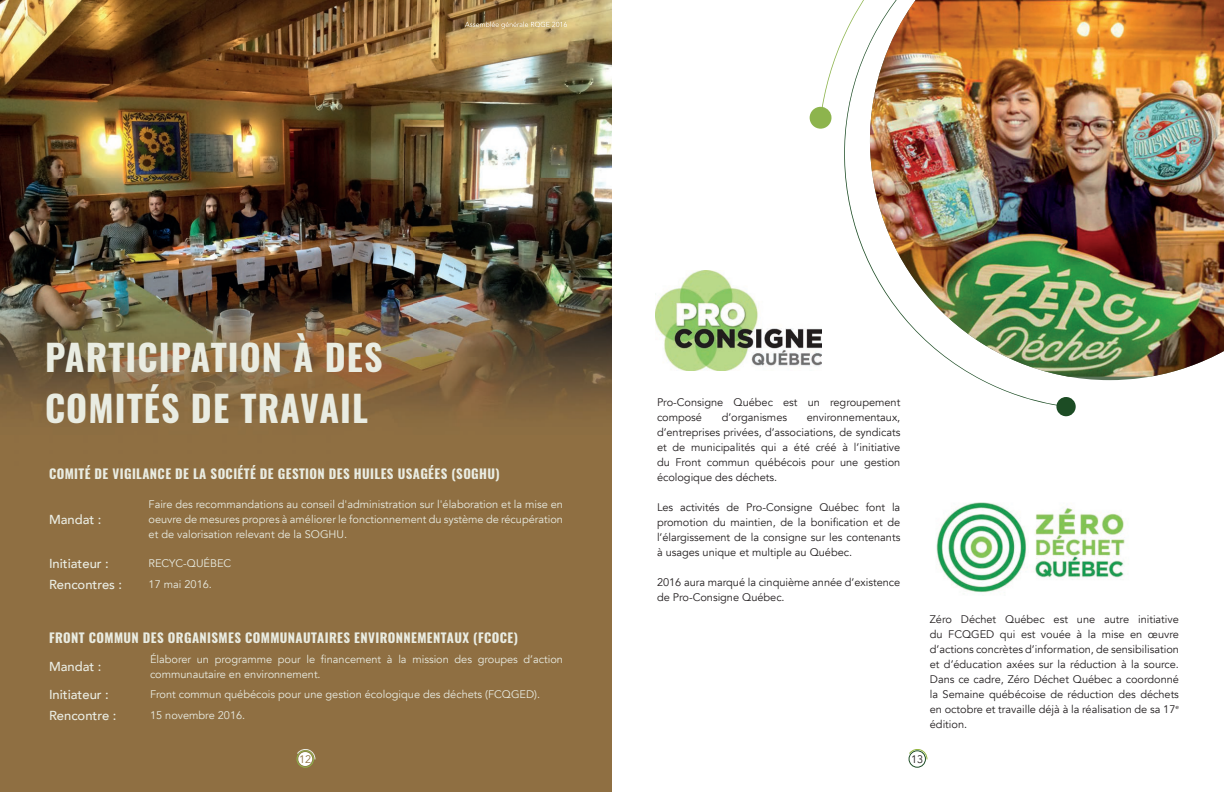
<style>
.page{position:relative;width:1224px;height:792px;background:#fff}
.page>*{position:absolute;margin:0;border:0;box-sizing:border-box;transform-origin:0 0}
.t1{font:700 36px/50.5px "Oswald";letter-spacing:.03em;color:#e9ece2}
.t2{font:700 13px "Oswald";letter-spacing:.03em;color:#e9ece2}
.t3{font:500 13px "Avenir";color:#ebeee5}
.t4{font:11px/15px "Avenir";color:#231f20;text-align:justify}
.t5{font:11px/15px "Avenir";color:#e9ece2;text-align:justify}
.t6{font:10.9px "Avenir";color:#8f6f42}
.t7{font:10.9px "Avenir";color:#231f20}
</style>
<div class="page">
<div style="left:0;top:0;width:621px;height:792px;background:#8f6f42"></div>
<img style="left:0;top:0;width:612px;height:415px">
<div style="left:297px;top:751px;width:17px;height:16px;border:1px solid #8db44d;border-radius:50%"></div>
<div style="left:298px;top:752px;width:14px;height:14px;background:#fff;border-radius:50%"></div>
<svg style="left:297px;top:749px;width:18px;height:11px"></svg>
<svg style="left:465px;top:22px;width:102px;height:7px"></svg>
<div style="left:612px;top:0;width:612px;height:792px;background:#fff"></div>
<img style="left:1076px;top:0;width:148px;height:377px">
<img style="left:809px;top:0;width:267px;height:416px">
<svg style="left:810px;top:0;width:60px;height:129px"></svg>
<img style="left:655px;top:271px;width:167px;height:100px">
<img style="left:936px;top:502px;width:189px;height:91px">
<div style="left:909px;top:751px;width:17px;height:16px;border:1px solid #1c4c24;border-radius:50%"></div>
<div style="left:910px;top:752px;width:14px;height:14px;background:#fff;border-radius:50%"></div>
<svg style="left:909px;top:749px;width:18px;height:11px"></svg>
<h1 class="t1" style="left:45px;top:334px;width:339px">PARTICIPATION À DES<br>COMITÉS DE TRAVAIL</h1>
<p class="t2" style="left:49px;top:465px;width:452px">COMITÉ DE VIGILANCE DE LA SOCIÉTÉ DE GESTION DES HUILES USAGÉES (SOGHU)</p>
<p class="t3" style="left:49px;top:508px;width:54px">Mandat :</p>
<p class="t5" style="left:149px;top:497px;width:416px">Faire des recommandations au conseil d'administration sur l'élaboration et la mise en oeuvre de mesures propres à améliorer le fonctionnement du système de récupération et de valorisation relevant de la SOGHU.</p>
<p class="t3" style="left:49px;top:552px;width:61px">Initiateur :</p>
<p class="t5" style="left:149px;top:556px;width:84px">RECYC-QUÉBEC</p>
<p class="t3" style="left:49px;top:573px;width:75px">Rencontres :</p>
<p class="t5" style="left:149px;top:577px;width:65px">17 mai 2016.</p>
<p class="t2" style="left:49px;top:629px;width:470px">FRONT COMMUN DES ORGANISMES COMMUNAUTAIRES ENVIRONNEMENTAUX (FCOCE)</p>
<p class="t3" style="left:49px;top:655px;width:54px">Mandat :</p>
<p class="t5" style="left:150px;top:651px;width:414px">Élaborer un programme pour le financement à la mission des groupes d’action communautaire en environnement.</p>
<p class="t3" style="left:49px;top:683px;width:61px">Initiateur :</p>
<p class="t5" style="left:150px;top:686px;width:392px">Front commun québécois pour une gestion écologique des déchets (FCQGED).</p>
<p class="t3" style="left:49px;top:704px;width:69px">Rencontre :</p>
<p class="t5" style="left:150px;top:707px;width:97px">15 novembre 2016.</p>
<p class="t6" style="left:299px;top:753px;width:13px">12</p>
<p class="t4" style="left:657px;top:395px;width:245px">Pro-Consigne Québec est un regroupement composé</p>
<p class="t4" style="left:722px;top:410px;width:67px">d’organismes</p>
<p class="t4" style="left:657px;top:410px;width:245px;text-indent:150px">environnementaux, d’entreprises privées, d’associations, de syndicats et de municipalités qui a été créé à l’initiative du Front commun québécois pour une gestion écologique des déchets.</p>
<p class="t4" style="left:657px;top:500px;width:245px">Les activités de Pro-Consigne Québec font la promotion du maintien, de la bonification et de l’élargissement de la consigne sur les contenants à usages unique et multiple au Québec.</p>
<p class="t4" style="left:657px;top:575px;width:245px">2016 aura marqué la cinquième année d’existence de Pro-Consigne Québec.</p>
<p class="t4" style="left:930px;top:612px;width:251px">Zéro Déchet Québec est une autre initiative du FCQGED qui est vouée à la mise en œuvre d’actions concrètes d’information, de sensibilisation et d’éducation axées sur la réduction à la source.<br>Dans ce cadre, Zéro Déchet Québec a coordonné la Semaine québécoise de réduction des déchets en octobre et travaille déjà à la réalisation de sa 17<sup>e </sup>édition.</p>
<p class="t7" style="left:911px;top:753px;width:13px">13</p>
</div>
